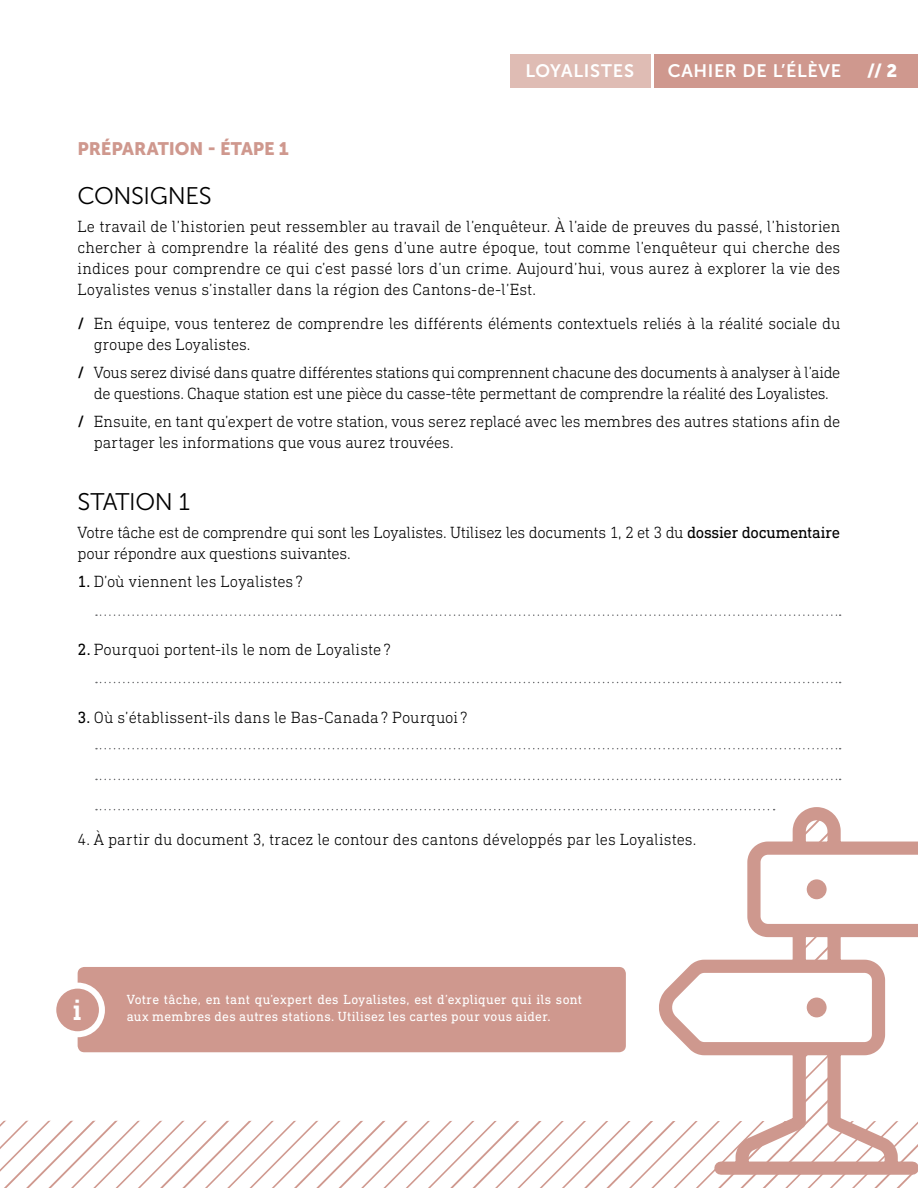
<style>
.page{position:relative;width:918px;height:1188px;background:#fff}
.page>*{position:absolute;margin:0;border:0;box-sizing:border-box;transform-origin:0 0}
.t1{font:500 30px "DIN Next Slab Pro";color:#fff}
.t2{font:24px "Museo Sans 300";letter-spacing:-.015em;color:#000}
.t3{font:18px "Museo Sans 700";letter-spacing:.035em;color:#fff}
.t4{font:18px "Museo Sans 900";letter-spacing:-.005em;color:#cf988e}
.t5{font:18px "Museo Sans 900";color:#fff}
.t6{font:300 16.5px/21px "DIN Next Slab Pro";letter-spacing:-.01em;color:#000}
.t7{font:13.5px "DIN Next Slab Pro";letter-spacing:.02em;color:#fff}
.s1{font-weight:500}
.s2{font-weight:400}
</style>
<div class="page">
<div style="left:654px;top:54px;width:264px;height:34px;background:#cf988e"></div>
<div style="left:510px;top:54px;width:141px;height:34px;background:#dfbcb4"></div>
<img style="left:0;top:1120px;width:906px;height:68px">
<svg style="left:645px;top:807px;width:273px;height:374px"></svg>
<div style="left:807px;top:879px;width:20px;height:20px;background:#ce988e;border-radius:50%"></div>
<div style="left:807px;top:998px;width:20px;height:19px;background:#ce988e;border-radius:50%"></div>
<img style="left:799px;top:933px;width:34px;height:30px">
<div style="left:797px;top:931px;width:38px;height:34px;border:1px solid #cf988e"></div>
<svg style="left:796px;top:812px;width:39px;height:34px"></svg>
<svg style="left:96px;top:614px;width:745px;height:2px"></svg>
<svg style="left:96px;top:682px;width:745px;height:1px"></svg>
<svg style="left:96px;top:748px;width:745px;height:1px"></svg>
<svg style="left:96px;top:779px;width:745px;height:1px"></svg>
<svg style="left:96px;top:809px;width:679px;height:1px"></svg>
<div style="left:75px;top:964px;width:554px;height:91px;background:#cf988e;border-radius:10px"></div>
<div style="left:72px;top:961px;width:560px;height:97px;border:6px solid #fff;border-radius:10px"></div>
<div style="left:53px;top:986px;width:49px;height:48px;background:#cf988e;border-radius:50%"></div>
<div style="left:50px;top:983px;width:55px;height:54px;border:6px solid #fff;border-radius:50%"></div>
<p class="t3" style="left:525px;top:61px;width:110px">LOYALISTES</p>
<p class="t3" style="left:668px;top:61px;width:175px">CAHIER DE L’ÉLÈVE</p>
<p class="t5" style="left:867px;top:61px;width:32px">// 2</p>
<p class="t4" style="left:78px;top:138px;width:213px">PRÉPARATION ‑ ÉTAPE 1</p>
<h2 class="t2" style="left:78px;top:183px;width:136px">CONSIGNES</h2>
<p class="t6" style="left:78px;top:215px;width:764px;text-align:justify">Le travail de l’historien peut ressembler au travail de l’enquêteur. À l’aide de preuves du passé, l’historien chercher à comprendre la réalité des gens d’une autre époque, tout comme l’enquêteur qui cherche des indices pour comprendre ce qui c’est passé lors d’un crime. Aujourd’hui, vous aurez à explorer la vie des Loyalistes venus s’installer dans la région des Cantons‑de‑l’Est.</p>
<p class="t6" style="left:94px;top:313px;width:748px;text-indent:-16px"><span class="s1">/</span> En équipe, vous tenterez de comprendre les différents éléments contextuels reliés à la réalité sociale du groupe des Loyalistes.</p>
<p class="t6" style="left:78px;top:362px;width:764px;text-align:center"><span class="s1">/</span> Vous serez divisé dans quatre différentes stations qui comprennent chacune des documents à analyser à l’aide de questions. Chaque station est une pièce du casse‑tête permettant de comprendre la réalité des Loyalistes.</p>
<p class="t6" style="left:94px;top:410px;width:748px;text-indent:-16px"><span class="s1">/</span> Ensuite, en tant qu’expert de votre station, vous serez replacé avec les membres des autres stations afin de partager les informations que vous aurez trouvées.</p>
<h2 class="t2" style="left:78px;top:489px;width:114px">STATION 1</h2>
<p class="t6" style="left:78px;top:522px;width:764px">Votre tâche est de comprendre qui sont les Loyalistes. Utilisez les documents 1, 2 et 3 du <span class="s2">dossier documentaire </span>pour répondre aux questions suivantes.</p>
<p class="t6" style="left:78px;top:570px;width:227px"><span class="s2">1.</span> D’où viennent les Loyalistes ?</p>
<p class="t6" style="left:78px;top:639px;width:315px"><span class="s2">2.</span> Pourquoi portent‑ils le nom de Loyaliste ?</p>
<p class="t6" style="left:78px;top:707px;width:391px"><span class="s2">3.</span> Où s’établissent‑ils dans le Bas‑Canada? Pourquoi ?</p>
<p class="t6" style="left:78px;top:829px;width:620px">4. À partir du document 3, tracez le contour des cantons développés par les Loyalistes.</p>
<p class="t7" style="left:127px;top:992px;width:457px">Votre tâche, en tant qu’expert des Loyalistes, est d’expliquer qui ils sont</p>
<h1 class="t1" style="left:73px;top:993px;width:10px">i</h1>
<p class="t7" style="left:127px;top:1008px;width:425px">aux membres des autres stations. Utilisez les cartes pour vous aider.</p>
</div>
